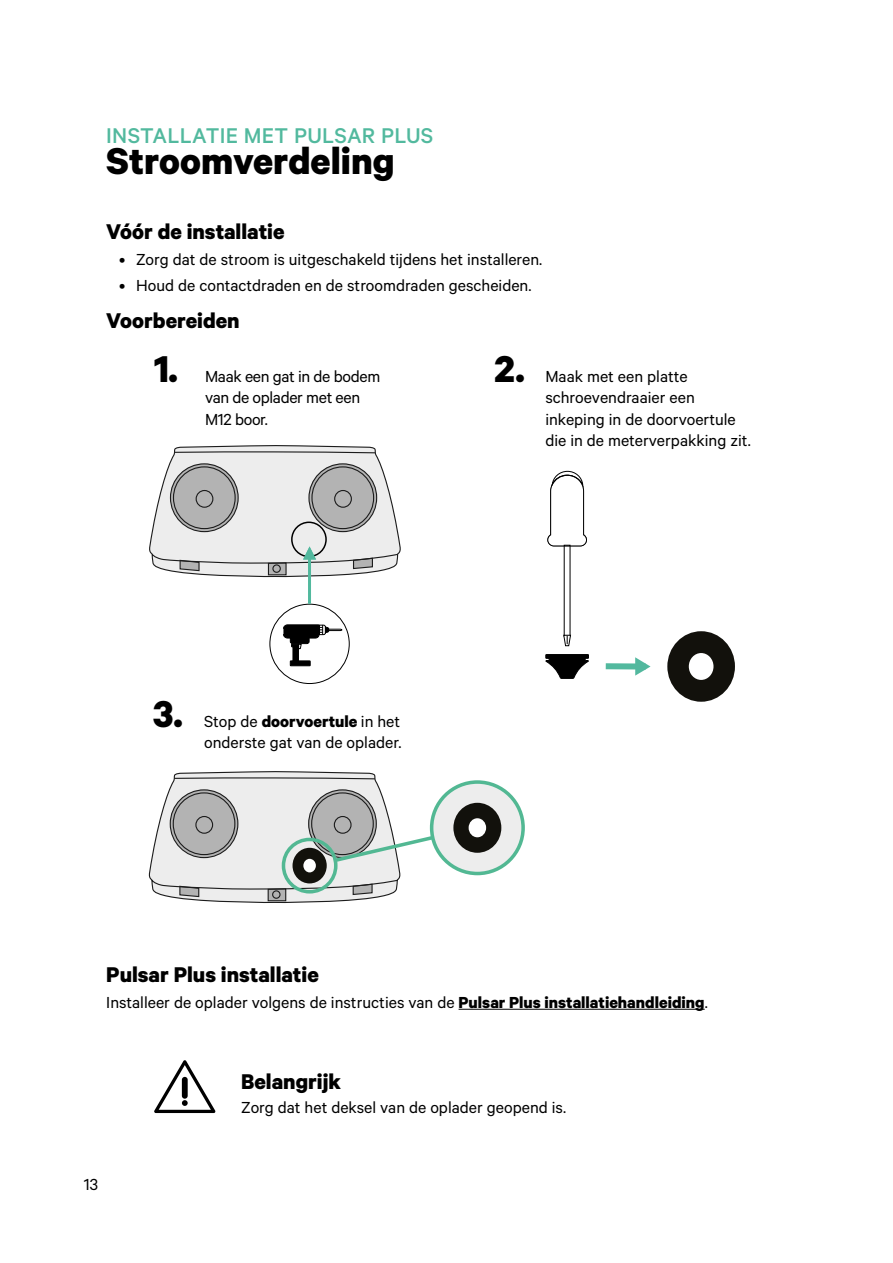
<style>
.page{position:relative;width:893px;height:1263px;background:#fff}
.page>*{position:absolute;margin:0;border:0;box-sizing:border-box;transform-origin:0 0}
.t1{font:700 42px "Calibre";color:#000}
.t2{font:700 24px "Calibre";color:#000}
.t3{font:500 24px "Calibre";letter-spacing:.01em;color:#52b99e}
.t4{font:18px/21.6px "Calibre";color:#000}
.t5{font:18px/21.6px "Calibre";letter-spacing:-.02em;color:#000}
.s1{font-weight:700}
</style>
<div class="page">
<hr style="left:459px;top:1009px;width:246px;height:1px;background:#000">
<svg style="left:154px;top:1060px;width:62px;height:53px"></svg>
<svg style="left:148px;top:771px;width:288px;height:132px"></svg>
<div style="left:432px;top:782px;width:91px;height:91px;background:#ededed;border-radius:50%"></div>
<div style="left:430px;top:780px;width:95px;height:95px;border:4px solid #52b893;border-radius:50%"></div>
<svg style="left:283px;top:624px;width:60px;height:42px"></svg>
<div style="left:269px;top:604px;width:81px;height:80px;border:1px solid #000;border-radius:50%"></div>
<svg style="left:547px;top:471px;width:40px;height:176px"></svg>
<div style="left:606px;top:663px;width:40px;height:6px;background:#52b99e"></div>
<svg style="left:632px;top:657px;width:19px;height:19px"></svg>
<svg style="left:545px;top:654px;width:44px;height:25px"></svg>
<div style="left:667px;top:631px;width:68px;height:71px;background:#12110c;border-radius:50%"></div>
<div style="left:689px;top:653px;width:24px;height:27px;background:#fff;border-radius:50%"></div>
<div style="left:453px;top:803px;width:48px;height:50px;background:#12110c;border-radius:50%"></div>
<div style="left:469px;top:818px;width:17px;height:19px;background:#fff;border-radius:50%"></div>
<div style="left:293px;top:848px;width:34px;height:35px;background:#12110c;border-radius:50%"></div>
<div style="left:303px;top:859px;width:13px;height:13px;background:#fff;border-radius:50%"></div>
<hr style="left:308px;top:553px;width:3px;height:51px;background:#52b99e">
<svg style="left:149px;top:445px;width:252px;height:133px;background:#d1d2d2"></svg>
<h2 class="t3" style="left:106px;top:122px;width:329px">INSTALLATIE MET PULSAR PLUS</h2>
<h1 class="t1" style="left:106px;top:135px;width:290px">Stroomverdeling</h1>
<h2 class="t2" style="left:106px;top:217px;width:180px">Vóór de installatie</h2>
<p class="t4" style="left:119px;top:248px;width:425px">• Zorg dat de stroom is uitgeschakeld tijdens het installeren.</p>
<p class="t4" style="left:119px;top:274px;width:414px">• Houd de contactdraden en de stroomdraden gescheiden.</p>
<h2 class="t2" style="left:106px;top:306px;width:135px">Voorbereiden</h2>
<h1 class="t1" style="left:154px;top:343px;width:25px">1.</h1>
<h1 class="t1" style="left:494px;top:343px;width:32px">2.</h1>
<p class="t5" style="left:205px;top:365px;width:177px">Maak een gat in de bodem van de oplader met een<br>M12 boor.</p>
<p class="t4" style="left:545px;top:365px;width:207px">Maak met een platte schroevendraaier een inkeping in de doorvoertule die in de meterverpakking zit.</p>
<h1 class="t1" style="left:153px;top:688px;width:31px">3.</h1>
<p class="t4" style="left:204px;top:709px;width:199px">Stop de <span class="s1">doorvoertule</span> in het onderste gat van de oplader.</p>
<h2 class="t2" style="left:106px;top:960px;width:214px">Pulsar Plus installatie</h2>
<p class="t4" style="left:106px;top:991px;width:603px">Installeer de oplader volgens de instructies van de <span class="s1">Pulsar Plus installatiehandleiding</span>.</p>
<h2 class="t2" style="left:241px;top:1066px;width:101px">Belangrijk</h2>
<p class="t4" style="left:241px;top:1096px;width:327px">Zorg dat het deksel van de oplader geopend is.</p>
<p class="t4" style="left:84px;top:1172px;width:16px">13</p>
</div>
